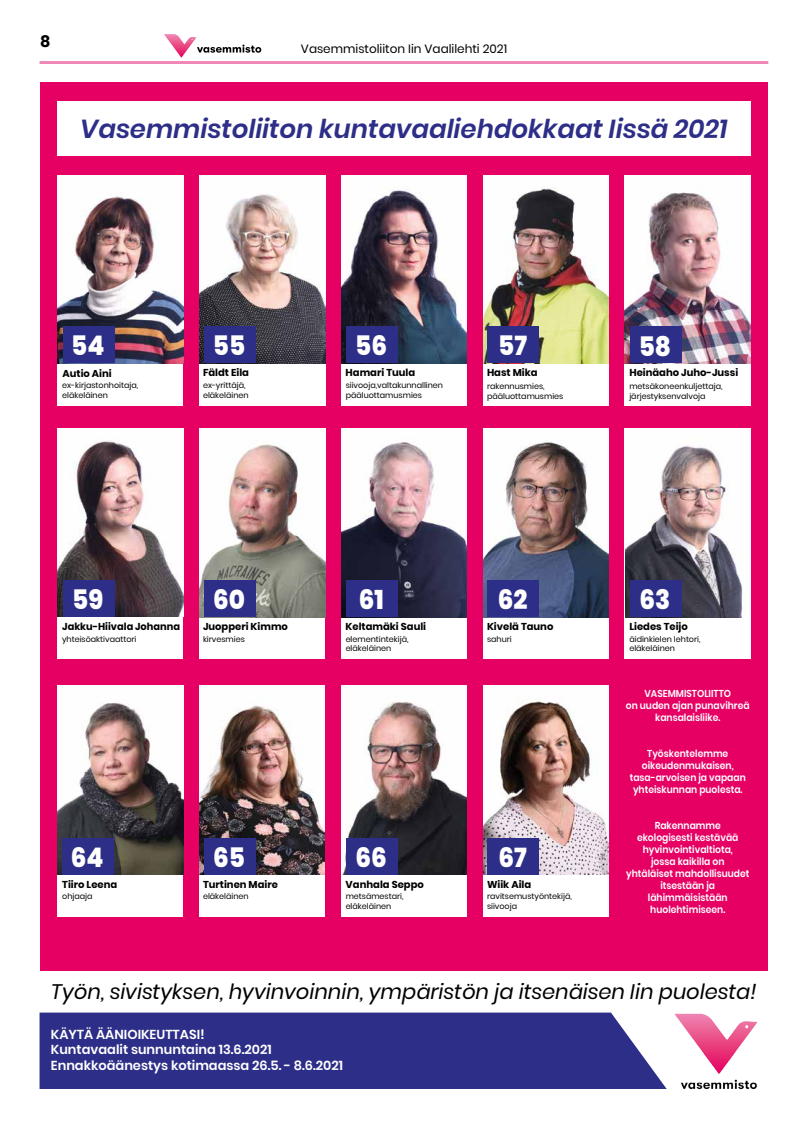
<style>
.page{position:relative;width:794px;height:1134px;background:#fff}
.page>*{position:absolute;margin:0;border:0;box-sizing:border-box;transform-origin:0 0}
.t1{font:800 27px "Poppins";color:#fff;scale:.92 1}
.t2{font:italic 600 26px "Poppins";color:#2d2e87}
.t3{font:italic 21px "Poppins";color:#000}
.t4{font:700 16px "Poppins";color:#000}
.t5{font:600 13px/15.6px "Poppins";color:#fff}
.t6{font:12px "Poppins";color:#000}
.t7{font:600 10px/12px "Poppins";color:#fff;text-align:center;scale:.92 1}
.t8{font:700 10px "Poppins";color:#000}
.t9{font:8px/9.6px "Poppins";color:#000}
</style>
<div class="page">
<hr style="left:40px;top:61px;width:728px;height:3px;background:#f088b6">
<svg style="left:164px;top:34px;width:97px;height:24px"></svg>
<div style="left:40px;top:83px;width:728px;height:888px;background:#e60064"></div>
<div style="left:40px;top:1012px;width:627px;height:77px;background:#2d2e87"></div>
<img style="left:675px;top:1013px;width:83px;height:76px">
<div style="left:58px;top:102px;width:693px;height:54px;background:#fff"></div>
<div style="left:58px;top:175px;width:125px;height:231px;background:#fff"></div>
<img style="left:58px;top:196px;width:125px;height:168px">
<div style="left:63px;top:326px;width:51px;height:37px;background:#2d2e87"></div>
<div style="left:483px;top:686px;width:125px;height:231px;background:#fff"></div>
<div style="left:341px;top:686px;width:126px;height:231px;background:#fff"></div>
<div style="left:199px;top:686px;width:126px;height:231px;background:#fff"></div>
<div style="left:58px;top:686px;width:125px;height:231px;background:#fff"></div>
<div style="left:625px;top:428px;width:126px;height:231px;background:#fff"></div>
<div style="left:483px;top:428px;width:126px;height:231px;background:#fff"></div>
<div style="left:341px;top:428px;width:126px;height:231px;background:#fff"></div>
<div style="left:199px;top:428px;width:126px;height:231px;background:#fff"></div>
<div style="left:58px;top:428px;width:125px;height:231px;background:#fff"></div>
<div style="left:483px;top:175px;width:125px;height:231px;background:#fff"></div>
<div style="left:341px;top:175px;width:126px;height:231px;background:#fff"></div>
<div style="left:199px;top:175px;width:126px;height:231px;background:#fff"></div>
<div style="left:625px;top:175px;width:126px;height:231px;background:#fff"></div>
<img style="left:199px;top:194px;width:126px;height:170px">
<img style="left:341px;top:187px;width:126px;height:177px">
<img style="left:483px;top:187px;width:125px;height:177px">
<img style="left:625px;top:192px;width:125px;height:172px">
<img style="left:199px;top:444px;width:126px;height:173px">
<img style="left:483px;top:442px;width:126px;height:175px">
<img style="left:625px;top:446px;width:117px;height:171px">
<img style="left:341px;top:442px;width:126px;height:175px">
<img style="left:199px;top:705px;width:125px;height:169px">
<img style="left:342px;top:701px;width:125px;height:173px">
<img style="left:483px;top:701px;width:125px;height:173px">
<img style="left:58px;top:439px;width:125px;height:178px">
<img style="left:58px;top:702px;width:125px;height:172px">
<div style="left:204px;top:326px;width:52px;height:37px;background:#2d2e87"></div>
<div style="left:346px;top:326px;width:52px;height:37px;background:#2d2e87"></div>
<div style="left:487px;top:326px;width:52px;height:37px;background:#2d2e87"></div>
<div style="left:630px;top:327px;width:51px;height:36px;background:#2d2e87"></div>
<div style="left:630px;top:580px;width:51px;height:36px;background:#2d2e87"></div>
<div style="left:487px;top:580px;width:52px;height:36px;background:#2d2e87"></div>
<div style="left:346px;top:580px;width:52px;height:36px;background:#2d2e87"></div>
<div style="left:204px;top:580px;width:52px;height:36px;background:#2d2e87"></div>
<div style="left:63px;top:580px;width:51px;height:36px;background:#2d2e87"></div>
<div style="left:487px;top:838px;width:52px;height:36px;background:#2d2e87"></div>
<div style="left:346px;top:838px;width:52px;height:36px;background:#2d2e87"></div>
<div style="left:204px;top:838px;width:52px;height:36px;background:#2d2e87"></div>
<div style="left:62px;top:838px;width:52px;height:36px;background:#2d2e87"></div>
<h3 class="t4" style="left:40px;top:32px;width:12px">8</h3>
<h3 class="t6" style="left:301px;top:42px;width:208px">Vasemmistoliiton Iin Vaalilehti 2021</h3>
<h2 class="t2" style="left:80px;top:114px;width:649px">Vasemmistoliiton kuntavaaliehdokkaat Iissä 2021</h2>
<h1 class="t1" style="left:71px;top:330px;width:38px">54</h1>
<p class="t8" style="left:62px;top:368px;width:51px">Autio Aini</p>
<p class="t9" style="left:62px;top:381px;width:77px">ex-kirjastonhoitaja, eläkeläinen</p>
<h1 class="t1" style="left:213px;top:330px;width:37px">55</h1>
<h1 class="t1" style="left:355px;top:330px;width:36px">56</h1>
<h1 class="t1" style="left:498px;top:330px;width:33px">57</h1>
<h1 class="t1" style="left:639px;top:330px;width:37px">58</h1>
<p class="t8" style="left:203px;top:366px;width:47px">Fäldt Eila</p>
<p class="t8" style="left:346px;top:366px;width:71px">Hamari Tuula</p>
<p class="t8" style="left:487px;top:366px;width:52px">Hast Mika</p>
<p class="t8" style="left:629px;top:366px;width:110px">Heinäaho Juho-Jussi</p>
<p class="t9" style="left:203px;top:381px;width:47px">ex-yrittäjä, eläkeläinen</p>
<p class="t9" style="left:346px;top:381px;width:99px">siivooja,valtakunnallinen pääluottamusmies</p>
<p class="t9" style="left:487px;top:382px;width:78px">rakennusmies, pääluottamusmies</p>
<p class="t9" style="left:629px;top:382px;width:95px">metsäkoneenkuljettaja, järjestyksenvalvoja</p>
<h1 class="t1" style="left:72px;top:584px;width:35px">59</h1>
<h1 class="t1" style="left:213px;top:584px;width:36px">60</h1>
<h1 class="t1" style="left:359px;top:584px;width:29px">61</h1>
<h1 class="t1" style="left:498px;top:584px;width:34px">62</h1>
<h1 class="t1" style="left:639px;top:584px;width:35px">63</h1>
<p class="t8" style="left:62px;top:620px;width:119px">Jakku-Hiivala Johanna</p>
<p class="t8" style="left:203px;top:620px;width:86px">Juopperi Kimmo</p>
<p class="t8" style="left:346px;top:620px;width:82px">Keltamäki Sauli</p>
<p class="t8" style="left:487px;top:620px;width:68px">Kivelä Tauno</p>
<p class="t8" style="left:629px;top:620px;width:60px">Liedes Teijo</p>
<p class="t9" style="left:62px;top:634px;width:76px">yhteisöaktivaattori</p>
<p class="t9" style="left:203px;top:634px;width:43px">kirvesmies</p>
<p class="t9" style="left:346px;top:634px;width:64px">elementintekijä, eläkeläinen</p>
<p class="t9" style="left:487px;top:634px;width:26px">sahuri</p>
<p class="t9" style="left:629px;top:634px;width:73px">äidinkielen lehtori, eläkeläinen</p>
<h1 class="t1" style="left:71px;top:842px;width:37px">64</h1>
<h1 class="t1" style="left:213px;top:842px;width:36px">65</h1>
<h1 class="t1" style="left:355px;top:842px;width:36px">66</h1>
<h1 class="t1" style="left:498px;top:842px;width:32px">67</h1>
<p class="t8" style="left:62px;top:878px;width:57px">Tiiro Leena</p>
<p class="t8" style="left:203px;top:878px;width:76px">Turtinen Maire</p>
<p class="t8" style="left:346px;top:878px;width:80px">Vanhala Seppo</p>
<p class="t8" style="left:487px;top:878px;width:46px">Wiik Aila</p>
<p class="t9" style="left:62px;top:892px;width:32px">ohjaaja</p>
<p class="t9" style="left:203px;top:892px;width:47px">eläkeläinen</p>
<p class="t9" style="left:346px;top:892px;width:59px">metsämestari, eläkeläinen</p>
<p class="t9" style="left:487px;top:892px;width:86px">ravitsemustyöntekijä, siivooja</p>
<p class="t7" style="left:626px;top:688px;width:136px">VASEMMISTOLIITTO<br>on uuden ajan punavihreä kansalaisliike.</p>
<p class="t7" style="left:630px;top:748px;width:128px">Työskentelemme oikeudenmukaisen, tasa-arvoisen ja vapaan yhteiskunnan puolesta.</p>
<p class="t7" style="left:626px;top:820px;width:135px">Rakennamme ekologisesti kestävää hyvinvointivaltiota,<br>jossa kaikilla on<br>yhtäläiset mahdollisuudet itsestään ja lähimmäisistään huolehtimiseen.</p>
<h3 class="t3" style="left:51px;top:980px;width:707px">Työn, sivistyksen, hyvinvoinnin, ympäristön ja itsenäisen Iin puolesta!</h3>
<h3 class="t5" style="left:51px;top:1026px;width:294px">KÄYTÄ ÄÄNIOIKEUTTASI!<br>Kuntavaalit sunnuntaina 13.6.2021<br>Ennakkoäänestys kotimaassa 26.5. - 8.6.2021</h3>
</div>
